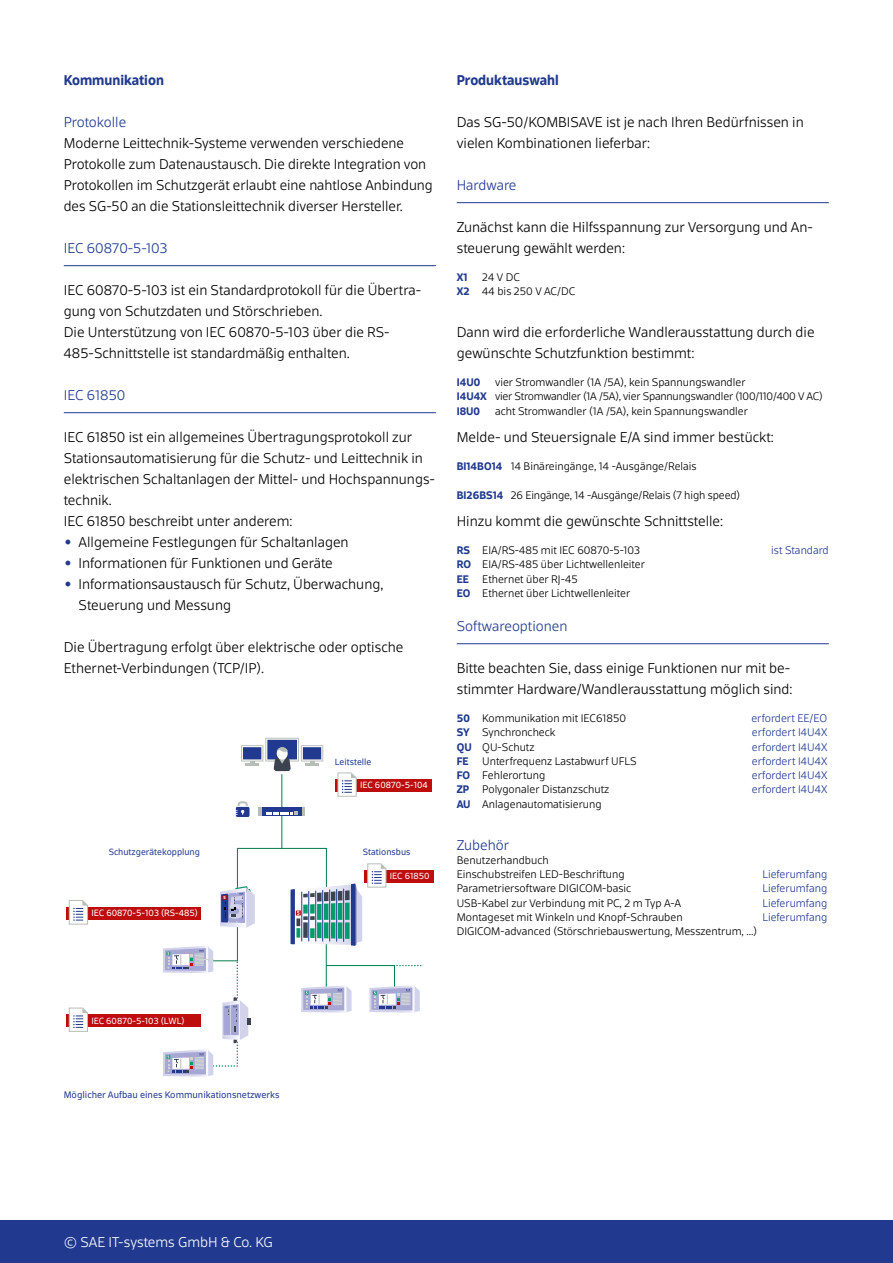
<style>
.page{position:relative;width:893px;height:1263px;background:#fff}
.page>*{position:absolute;margin:0;border:0;box-sizing:border-box;transform-origin:0 0}
.t1{font:300 13.5px/21px "Scuba Pro";color:#000}
.t2{font:300 13.5px "Scuba Pro";color:#213a8f}
.t3{font:700 13.5px "Scuba Pro";color:#213a8f}
.t4{font:300 13.5px "Scuba Pro";color:#fff}
.t5{font:300 10.5px/14.2px "Scuba Pro";color:#000}
.t6{font:300 10.5px "Scuba Pro";color:#213a8f}
.t7{font:300 10.5px/14.2px "Scuba Pro";letter-spacing:-.02em;color:#000}
.t8{font:700 10.5px "Scuba Pro";color:#213a8f}
.t9{font:9px "Scuba Pro";color:#213a8f}
.t10{font:8.7px "Scuba Pro";color:#fff}
.t11{font:8.55px "Scuba Pro";color:#213a8f}
.t12{font:8.55px "Scuba Pro";color:#fff}
.s1{font-weight:700;color:#213a8f}
</style>
<div class="page">
<div style="left:0;top:1220px;width:893px;height:43px;background:#213a8f"></div>
<hr style="left:64px;top:265px;width:372px;height:1px;background:#213a8f">
<hr style="left:64px;top:412px;width:372px;height:1px;background:#213a8f">
<hr style="left:457px;top:202px;width:372px;height:1px;background:#213a8f">
<hr style="left:457px;top:643px;width:372px;height:1px;background:#213a8f">
<hr style="left:281px;top:774px;width:1px;height:74px;background:#007d4d">
<svg style="left:241px;top:738px;width:82px;height:33px"></svg>
<div style="left:258px;top:808px;width:47px;height:8px;background:#b7beb8"></div>
<div style="left:262px;top:808px;width:40px;height:8px;background:#213a8f"></div>
<svg style="left:266px;top:811px;width:31px;height:4px"></svg>
<div style="left:335px;top:779px;width:96px;height:12px;background:#be0d0d"></div>
<svg style="left:337px;top:772px;width:20px;height:25px"></svg>
<div style="left:365px;top:870px;width:69px;height:12px;background:#be0d0d"></div>
<div style="left:66px;top:907px;width:135px;height:12px;background:#be0d0d"></div>
<svg style="left:68px;top:900px;width:21px;height:25px"></svg>
<div style="left:66px;top:1015px;width:135px;height:12px;background:#be0d0d"></div>
<svg style="left:68px;top:1007px;width:20px;height:25px"></svg>
<svg style="left:235px;top:801px;width:15px;height:17px"></svg>
<svg style="left:163px;top:847px;width:262px;height:230px"></svg>
<p class="t3" style="left:64px;top:71px;width:102px">Kommunikation</p>
<p class="t2" style="left:64px;top:113px;width:64px">Protokolle</p>
<p class="t1" style="left:64px;top:132px;width:371px">Moderne Leittechnik-Systeme verwenden verschiedene Protokolle zum Datenaustausch. Die direkte Integration von Protokollen im Schutzgerät erlaubt eine nahtlose Anbindung des SG-50 an die Stationsleittechnik diverser Hersteller.</p>
<p class="t2" style="left:64px;top:239px;width:105px">IEC 60870-5-103</p>
<p class="t1" style="left:64px;top:279px;width:359px">IEC 60870-5-103 ist ein Standardprotokoll für die Übertra&shy;gung von Schutzdaten und Störschrieben.<br>Die Unterstützung von IEC 60870-5-103 über die RS-485-Schnittstelle ist standardmäßig enthalten.</p>
<p class="t2" style="left:64px;top:386px;width:63px">IEC 61850</p>
<p class="t1" style="left:64px;top:426px;width:373px">IEC 61850 ist ein allgemeines Übertragungsprotokoll zur Stationsautomatisierung für die Schutz- und Leittechnik in elektrischen Schaltanlagen der Mittel- und Hochspannungs&shy;technik.<br>IEC 61850 beschreibt unter anderem:</p>
<p class="t1" style="left:64px;top:531px;width:286px"><span class="s1">•</span> Allgemeine Festlegungen für Schaltanlagen</p>
<p class="t1" style="left:64px;top:552px;width:271px"><span class="s1">•</span> Informationen für Funktionen und Geräte</p>
<p class="t1" style="left:79px;top:573px;width:306px;text-indent:-15px"><span class="s1">•</span> Informationsaustausch für Schutz, Überwachung,<br>Steuerung und Messung</p>
<p class="t1" style="left:64px;top:636px;width:341px">Die Übertragung erfolgt über elektrische oder optische<br>Ethernet-Verbindungen (TCP/IP).</p>
<p class="t11" style="left:335px;top:757px;width:38px">Leitstelle</p>
<p class="t12" style="left:360px;top:780px;width:69px">IEC 60870-5-104</p>
<p class="t11" style="left:109px;top:847px;width:93px">Schutzgerätekopplung</p>
<p class="t11" style="left:363px;top:847px;width:49px">Stationsbus</p>
<p class="t10" style="left:91px;top:908px;width:108px">IEC 60870-5-103 (RS-485)</p>
<p class="t12" style="left:390px;top:871px;width:41px">IEC 61850</p>
<p class="t3" style="left:457px;top:71px;width:104px">Produktauswahl</p>
<p class="t1" style="left:457px;top:111px;width:348px">Das SG-50/KOMBISAVE ist je nach Ihren Bedürfnissen in vielen Kombinationen lieferbar:</p>
<p class="t2" style="left:457px;top:176px;width:61px">Hardware</p>
<p class="t1" style="left:457px;top:216px;width:358px">Zunächst kann die Hilfsspannung zur Versorgung und An&shy;steuerung gewählt werden:</p>
<p class="t8" style="left:457px;top:271px;width:12px">X1</p>
<p class="t5" style="left:457px;top:270px;width:120px;text-indent:26px">24 V DC<br><span class="s1">X2</span> 44 bis 250 V AC/DC</p>
<p class="t1" style="left:457px;top:321px;width:359px">Dann wird die erforderliche Wandlerausstattung durch die gewünschte Schutzfunktion bestimmt:</p>
<p class="t8" style="left:457px;top:376px;width:25px">I4U0</p>
<p class="t7" style="left:457px;top:375px;width:367px;text-indent:38px">vier Stromwandler (1A /5A), kein Spannungswandler<br><span class="s1">I4U4X</span> vier Stromwandler (1A /5A), vier Spannungswandler (100/110/400 V AC)<br><span class="s1">I8U0</span></p>
<p class="t5" style="left:495px;top:403px;width:254px">acht Stromwandler (1A /5A), kein Spannungswandler</p>
<p class="t1" style="left:457px;top:426px;width:319px">Melde- und Steuersignale E/A sind immer bestückt:</p>
<p class="t5" style="left:457px;top:459px;width:241px"><span class="s1">BI14BO14</span> 14 Binäreingänge, 14 -Ausgänge/Relais</p>
<p class="t5" style="left:457px;top:487px;width:285px"><span class="s1">BI26BS14</span> 26 Eingänge, 14 -Ausgänge/Relais (7 high speed)</p>
<p class="t1" style="left:457px;top:510px;width:268px">Hinzu kommt die gewünschte Schnittstelle:</p>
<p class="t5" style="left:457px;top:543px;width:185px"><span class="s1">RS</span> EIA/RS-485 mit IEC 60870-5-103</p>
<p class="t6" style="left:771px;top:544px;width:59px">ist Standard</p>
<p class="t5" style="left:457px;top:557px;width:190px"><span class="s1">RO</span> EIA/RS-485 über Lichtwellenleiter<br><span class="s1">EE</span></p>
<p class="t5" style="left:457px;top:571px;width:175px;text-indent:26px">Ethernet über RJ-45<br><span class="s1">EO</span> Ethernet über Lichtwellenleiter</p>
<p class="t2" style="left:457px;top:617px;width:112px">Softwareoptionen</p>
<p class="t1" style="left:457px;top:657px;width:337px">Bitte beachten Sie, dass einige Funktionen nur mit be&shy;stimmter Hardware/Wandlerausstattung möglich sind:</p>
<p class="t5" style="left:457px;top:711px;width:171px"><span class="s1">50</span> Kommunikation mit IEC61850</p>
<p class="t6" style="left:751px;top:712px;width:77px">erfordert EE/EO</p>
<p class="t5" style="left:457px;top:725px;width:100px"><span class="s1">SY</span> Synchroncheck</p>
<p class="t6" style="left:752px;top:726px;width:77px">erfordert I4U4X</p>
<p class="t5" style="left:457px;top:739px;width:79px"><span class="s1">QU</span> QU-Schutz</p>
<p class="t6" style="left:752px;top:740px;width:77px">erfordert I4U4X</p>
<p class="t8" style="left:457px;top:755px;width:13px">FE</p>
<p class="t5" style="left:482px;top:754px;width:156px">Unterfrequenz Lastabwurf UFLS</p>
<p class="t6" style="left:752px;top:755px;width:77px">erfordert I4U4X</p>
<p class="t5" style="left:457px;top:768px;width:90px"><span class="s1">FO</span> Fehlerortung</p>
<p class="t6" style="left:752px;top:769px;width:77px">erfordert I4U4X</p>
<p class="t5" style="left:457px;top:782px;width:154px"><span class="s1">ZP</span> Polygonaler Distanzschutz</p>
<p class="t6" style="left:752px;top:783px;width:77px">erfordert I4U4X</p>
<p class="t5" style="left:457px;top:796px;width:146px"><span class="s1">AU</span> Anlagenautomatisierung</p>
<p class="t2" style="left:457px;top:836px;width:54px">Zubehör</p>
<p class="t5" style="left:457px;top:853px;width:169px">Benutzerhandbuch<br>Einschubstreifen LED-Beschriftung</p>
<p class="t6" style="left:762px;top:868px;width:66px">Lieferumfang</p>
<p class="t5" style="left:457px;top:881px;width:176px">Parametriersoftware DIGICOM-basic</p>
<p class="t6" style="left:762px;top:882px;width:66px">Lieferumfang</p>
<p class="t5" style="left:457px;top:895px;width:226px">USB-Kabel zur Verbindung mit PC, 2 m Typ A-A</p>
<p class="t6" style="left:762px;top:896px;width:66px">Lieferumfang</p>
<p class="t5" style="left:457px;top:910px;width:227px">Montageset mit Winkeln und Knopf-Schrauben</p>
<p class="t6" style="left:762px;top:911px;width:66px">Lieferumfang</p>
<p class="t5" style="left:457px;top:924px;width:302px">DIGICOM-advanced (Störschriebauswertung, Messzentrum, ...)</p>
<p class="t12" style="left:91px;top:1015px;width:95px">IEC 60870-5-103 (LWL)</p>
<p class="t9" style="left:64px;top:1089px;width:217px">Möglicher Aufbau eines Kommunikationsnetzwerks</p>
<p class="t4" style="left:64px;top:1234px;width:210px">© SAE IT-systems GmbH &amp; Co. KG</p>
</div>
